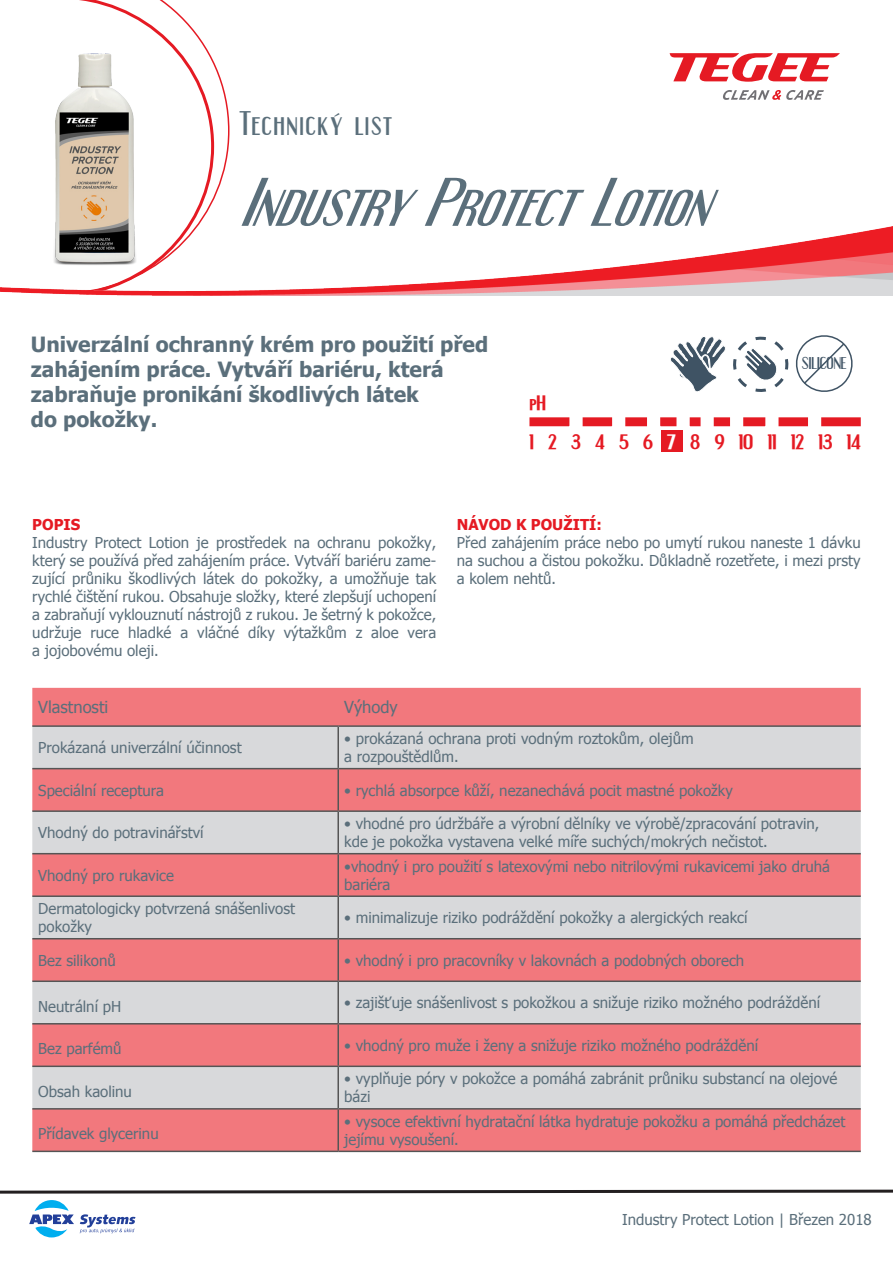
<style>
.page{position:relative;width:893px;height:1263px;background:#fff}
.page>*{position:absolute;margin:0;border:0;box-sizing:border-box;transform-origin:0 0}
.t1{font:italic 60px "Engebrechtre";color:#5b6f7b}
.t2{font:30px "Engebrechtre";letter-spacing:.05em;color:#5b6f7b}
.t3{font:700 21px/25.2px "Tahoma";color:#5b6f7b}
.t4{font:700 18px "Engebrechtre";color:#e51a23}
.t5{font:700 18px "Engebrechtre";color:#fff}
.t6{font:16.5px "Tahoma";color:#5b6f7b}
.t7{font:15px/18px "Tahoma";color:#5b6f7b}
.t8{font:700 15px "Tahoma";color:#e51a23}
.t9{font:15px "Engebrechtre";color:#3f5364}
</style>
<div class="page">
<svg style="left:79px;top:0;width:151px;height:227px"></svg>
<svg style="left:32px;top:688px;width:829px;height:80px;background:#e4aaae"></svg>
<div style="left:32px;top:769px;width:829px;height:41px;background:#f2787d"></div>
<svg style="left:32px;top:812px;width:829px;height:211px;background:#e1b2b5"></svg>
<svg style="left:32px;top:1024px;width:829px;height:126px;background:#e7979b"></svg>
<hr style="left:32px;top:725px;width:306px;height:2px;background:#555">
<hr style="left:338px;top:725px;width:523px;height:2px;background:#555">
<hr style="left:337px;top:727px;width:2px;height:41px;background:#555">
<hr style="left:32px;top:768px;width:306px;height:1px;background:#555">
<hr style="left:338px;top:768px;width:523px;height:1px;background:#555">
<hr style="left:337px;top:769px;width:2px;height:41px;background:#555">
<hr style="left:32px;top:810px;width:306px;height:2px;background:#555">
<hr style="left:338px;top:810px;width:523px;height:2px;background:#555">
<hr style="left:337px;top:812px;width:2px;height:41px;background:#555">
<hr style="left:32px;top:853px;width:306px;height:1px;background:#555">
<hr style="left:338px;top:853px;width:523px;height:1px;background:#555">
<hr style="left:337px;top:854px;width:2px;height:41px;background:#555">
<hr style="left:32px;top:895px;width:306px;height:2px;background:#555">
<hr style="left:338px;top:895px;width:523px;height:2px;background:#555">
<hr style="left:337px;top:897px;width:2px;height:41px;background:#555">
<hr style="left:32px;top:938px;width:306px;height:1px;background:#555">
<hr style="left:338px;top:938px;width:523px;height:1px;background:#555">
<hr style="left:337px;top:939px;width:2px;height:41px;background:#555">
<hr style="left:32px;top:980px;width:306px;height:2px;background:#555">
<hr style="left:338px;top:980px;width:523px;height:2px;background:#555">
<hr style="left:337px;top:982px;width:2px;height:41px;background:#555">
<hr style="left:32px;top:1023px;width:306px;height:1px;background:#555">
<hr style="left:338px;top:1023px;width:523px;height:1px;background:#555">
<hr style="left:337px;top:1024px;width:2px;height:41px;background:#555">
<hr style="left:32px;top:1065px;width:306px;height:2px;background:#555">
<hr style="left:338px;top:1065px;width:523px;height:2px;background:#555">
<hr style="left:337px;top:1067px;width:2px;height:41px;background:#555">
<hr style="left:32px;top:1108px;width:306px;height:1px;background:#555">
<hr style="left:338px;top:1108px;width:523px;height:1px;background:#555">
<hr style="left:337px;top:1109px;width:2px;height:41px;background:#555">
<hr style="left:32px;top:1150px;width:306px;height:2px;background:#555">
<hr style="left:338px;top:1150px;width:523px;height:2px;background:#555">
<svg style="left:0;top:1189px;width:893px;height:48px"></svg>
<svg style="left:670px;top:53px;width:170px;height:29px"></svg>
<svg style="left:723px;top:90px;width:101px;height:10px"></svg>
<img style="left:55px;top:53px;width:82px;height:174px">
<svg style="left:529px;top:417px;width:40px;height:9px"></svg>
<svg style="left:583px;top:417px;width:29px;height:9px"></svg>
<svg style="left:625px;top:417px;width:22px;height:9px"></svg>
<svg style="left:660px;top:417px;width:16px;height:9px"></svg>
<svg style="left:690px;top:417px;width:11px;height:9px"></svg>
<svg style="left:714px;top:417px;width:16px;height:9px"></svg>
<svg style="left:743px;top:417px;width:22px;height:9px"></svg>
<svg style="left:778px;top:417px;width:30px;height:9px"></svg>
<svg style="left:821px;top:417px;width:40px;height:9px"></svg>
<div style="left:661px;top:431px;width:21px;height:21px;background:#e51a23"></div>
<svg style="left:733px;top:335px;width:120px;height:57px"></svg>
<img style="left:0;top:227px;width:893px;height:69px">
<svg style="left:670px;top:336px;width:56px;height:56px"></svg>
<p class="t2" style="left:240px;top:105px;width:154px">Technický list</p>
<p class="t1" style="left:240px;top:167px;width:496px">IndustryProtectLotion</p>
<p class="t3" style="left:31px;top:330px;width:459px">Univerzální ochranný krém pro použití před zahájením práce. Vytváří bariéru, která zabraňuje pronikání škodlivých látek<br>do pokožky.</p>
<p class="t9" style="left:802px;top:354px;width:46px">SILICONE</p>
<p class="t4" style="left:529px;top:392px;width:18px">pH</p>
<p class="t4" style="left:529px;top:431px;width:6px">1</p>
<p class="t4" style="left:548px;top:431px;width:10px">2</p>
<p class="t4" style="left:571px;top:431px;width:11px">3</p>
<p class="t4" style="left:595px;top:431px;width:11px">4</p>
<p class="t4" style="left:619px;top:431px;width:11px">5</p>
<p class="t4" style="left:643px;top:431px;width:11px">6</p>
<p class="t5" style="left:667px;top:431px;width:10px">7</p>
<p class="t4" style="left:690px;top:431px;width:12px">8</p>
<p class="t4" style="left:715px;top:431px;width:11px">9</p>
<p class="t4" style="left:739px;top:431px;width:16px">10</p>
<p class="t4" style="left:768px;top:431px;width:10px">11</p>
<p class="t4" style="left:791px;top:431px;width:15px">12</p>
<p class="t4" style="left:818px;top:431px;width:16px">13</p>
<p class="t4" style="left:847px;top:431px;width:15px">14</p>
<p class="t8" style="left:32px;top:514px;width:49px">POPIS</p>
<p class="t7" style="left:32px;top:533px;width:405px;text-align:justify">Industry Protect Lotion je prostředek na ochranu pokožky, který se používá před zahájením práce. Vytváří bariéru zame&shy;zující průniku škodlivých látek do pokožky, a umožňuje tak rychlé čištění rukou. Obsahuje složky, které zlepšují uchopení a zabraňují vyklouznutí nástrojů z rukou. Je šetrný k pokožce, udržuje ruce hladké a vláčné díky výtažkům z aloe vera a jojobovému oleji.</p>
<p class="t8" style="left:457px;top:514px;width:147px">NÁVOD K POUŽITÍ:</p>
<p class="t7" style="left:457px;top:533px;width:405px;text-align:justify">Před zahájením práce nebo po umytí rukou naneste 1 dávku na suchou a čistou pokožku. Důkladně rozetřete, i mezi prsty a kolem nehtů.</p>
<p class="t6" style="left:38px;top:696px;width:71px">Vlastnosti</p>
<p class="t6" style="left:344px;top:696px;width:55px">Výhody</p>
<p class="t7" style="left:38px;top:738px;width:205px">Prokázaná univerzální účinnost</p>
<p class="t7" style="left:344px;top:729px;width:351px">• prokázaná ochrana proti vodným roztokům, olejům</p>
<p class="t7" style="left:344px;top:747px;width:116px">a rozpouštědlům.</p>
<p class="t7" style="left:38px;top:780px;width:127px">Speciální receptura</p>
<p class="t7" style="left:344px;top:780px;width:390px">• rychlá absorpce kůží, nezanechává pocit mastné pokožky</p>
<p class="t7" style="left:38px;top:823px;width:167px">Vhodný do potravinářství</p>
<p class="t7" style="left:344px;top:814px;width:477px">• vhodné pro údržbáře a výrobní dělníky ve výrobě/zpracování potravin,</p>
<p class="t7" style="left:344px;top:832px;width:425px">kde je pokožka vystavena velké míře suchých/mokrých nečistot.</p>
<p class="t7" style="left:38px;top:865px;width:137px">Vhodný pro rukavice</p>
<p class="t7" style="left:344px;top:856px;width:487px">•vhodný i pro použití s latexovými nebo nitrilovými rukavicemi jako druhá bariéra</p>
<p class="t7" style="left:38px;top:899px;width:258px">Dermatologicky potvrzená snášenlivost pokožky</p>
<p class="t7" style="left:344px;top:908px;width:405px">• minimalizuje riziko podráždění pokožky a alergických reakcí</p>
<p class="t7" style="left:38px;top:950px;width:79px">Bez silikonů</p>
<p class="t7" style="left:344px;top:950px;width:402px">• vhodný i pro pracovníky v lakovnách a podobných oborech</p>
<p class="t7" style="left:38px;top:996px;width:84px">Neutrální pH</p>
<p class="t7" style="left:344px;top:993px;width:477px">• zajišťuje snášenlivost s pokožkou a snižuje riziko možného podráždění</p>
<p class="t7" style="left:38px;top:1039px;width:85px">Bez parfémů</p>
<p class="t7" style="left:344px;top:1036px;width:415px">• vhodný pro muže i ženy a snižuje riziko možného podráždění</p>
<p class="t7" style="left:38px;top:1081px;width:95px">Obsah kaolinu</p>
<p class="t7" style="left:344px;top:1069px;width:495px">• vyplňuje póry v pokožce a pomáhá zabránit průniku substancí na olejové bázi</p>
<p class="t7" style="left:38px;top:1124px;width:122px">Přídavek glycerinu</p>
<p class="t7" style="left:344px;top:1112px;width:503px">• vysoce efektivní hydratační látka hydratuje pokožku a pomáhá předcházet jejímu vysoušení.</p>
<p class="t7" style="left:622px;top:1209px;width:251px">Industry Protect Lotion | Březen 2018</p>
</div>
